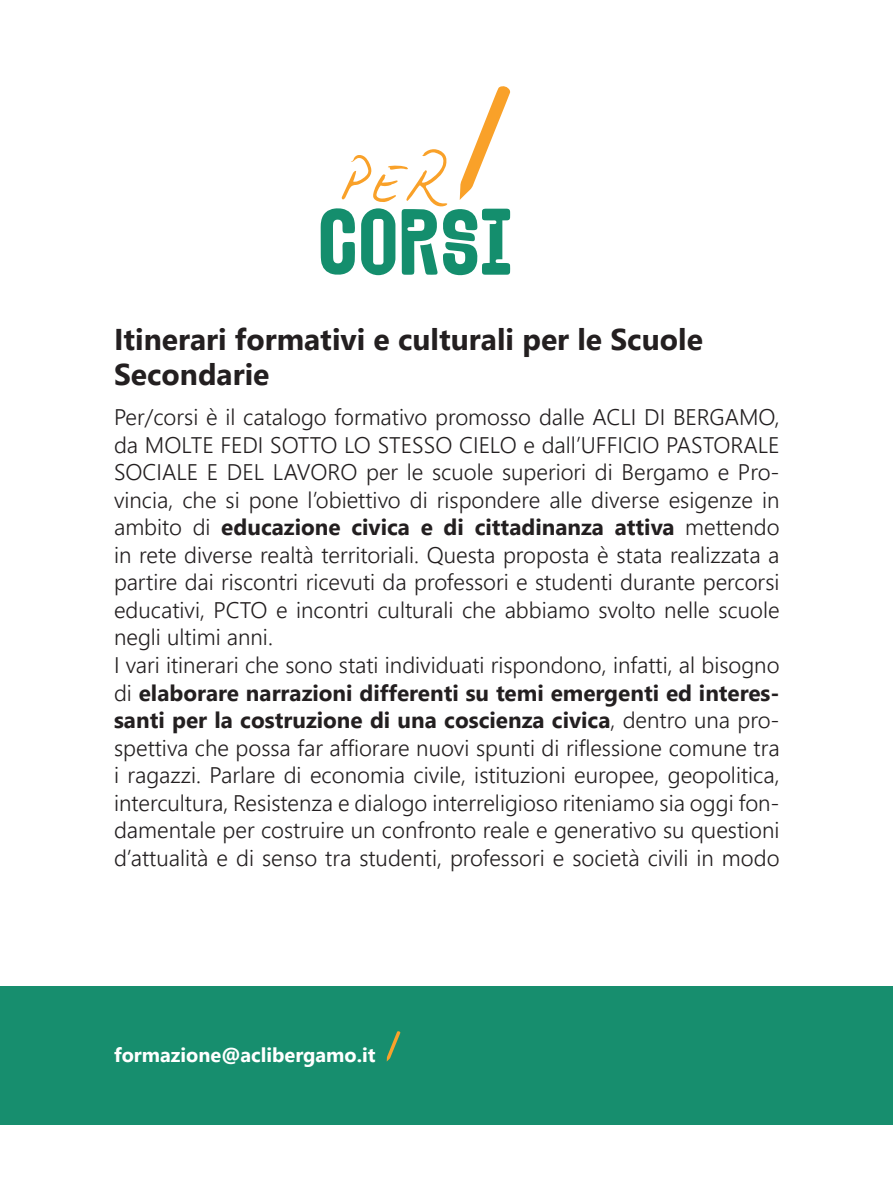
<style>
.page{position:relative;width:893px;height:1177px;background:#fff}
.page>*{position:absolute;margin:0;border:0;box-sizing:border-box;transform-origin:0 0}
.t1{font:700 30px/35px "Nirmala UI";color:#231f20}
.t2{font:300 22.5px/27.5px "Nirmala UI";color:#231f20}
.t3{font:700 20px "Nirmala UI";color:#fff}
.s1{font-weight:700}
</style>
<div class="page">
<div style="left:0;top:985px;width:893px;height:139px;background:#178e6e"></div>
<svg style="left:321px;top:86px;width:189px;height:189px"></svg>
<svg style="left:386px;top:1031px;width:14px;height:31px"></svg>
<h1 class="t1" style="left:114px;top:320px;width:590px">Itinerari formativi e culturali per le Scuole<br>Secondarie</h1>
<p class="t2" style="left:114px;top:402px;width:667px">Per/corsi è il catalogo formativo promosso dalle ACLI DI BERGAMO, da MOLTE FEDI SOTTO LO STESSO CIELO e dall’UFFICIO PASTORALE SOCIALE E DEL LAVORO per le scuole superiori di Bergamo e Pro&shy;vincia, che si pone l’obiettivo di rispondere alle diverse esigenze in ambito di <span class="s1">educazione civica e di cittadinanza attiva</span> mettendo in rete diverse realtà territoriali. Questa proposta è stata realizzata a partire dai riscontri ricevuti da professori e studenti durante percorsi educativi, PCTO e incontri culturali che abbiamo svolto nelle scuole negli ultimi anni.<br>I vari itinerari che sono stati individuati rispondono, infatti, al bisogno di <span class="s1">elaborare narrazioni differenti su temi emergenti ed interes&shy;santi per la costruzione di una coscienza civica</span>, dentro una pro&shy;spettiva che possa far affiorare nuovi spunti di riflessione comune tra i ragazzi. Parlare di economia civile, istituzioni europee, geopolitica, intercultura, Resistenza e dialogo interreligioso riteniamo sia oggi fon&shy;damentale per costruire un confronto reale e generativo su questioni d’attualità e di senso tra studenti, professori e società civili in modo</p>
<p class="t3" style="left:114px;top:1037px;width:263px">formazione@aclibergamo.it</p>
</div>
